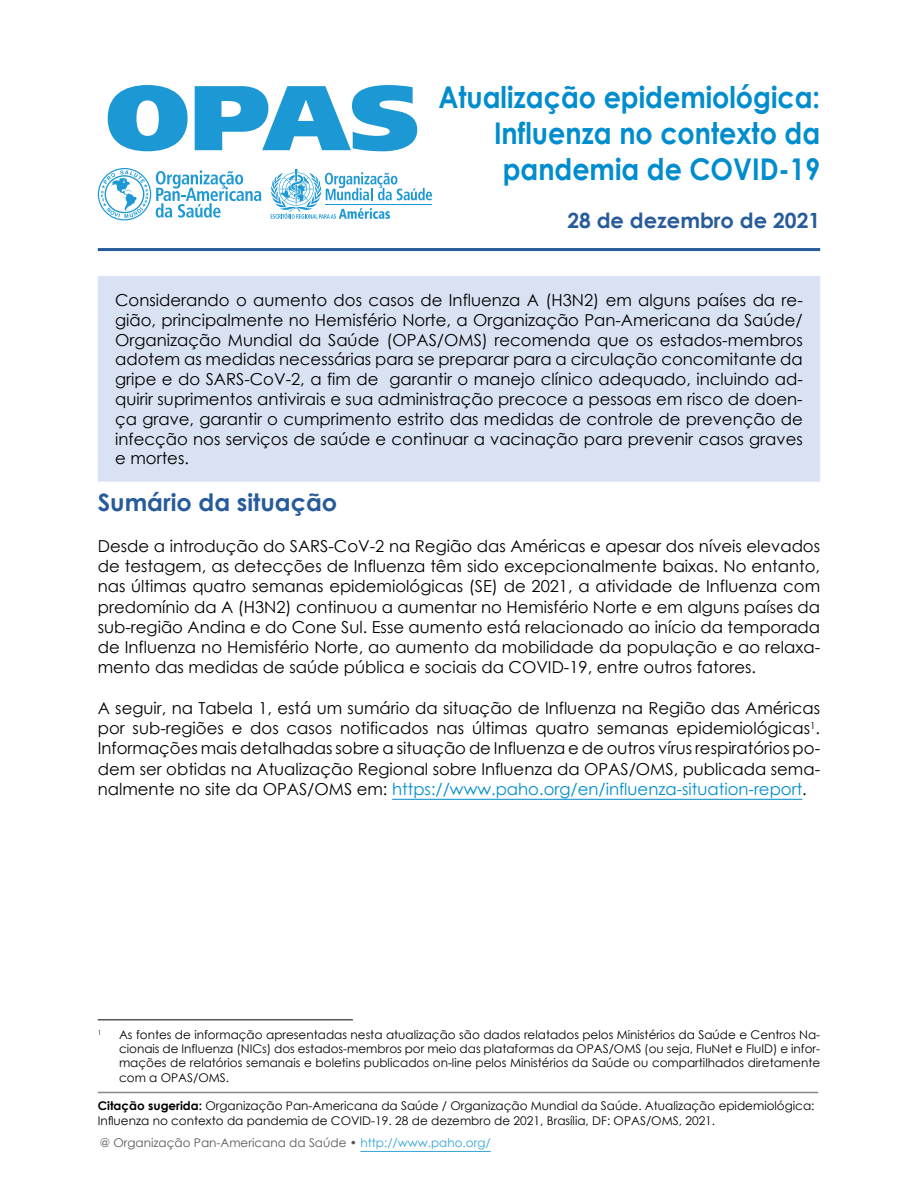
<style>
.page{position:relative;width:918px;height:1188px;background:#fff}
.page>*{position:absolute;margin:0;border:0;box-sizing:border-box;transform-origin:0 0}
.t1{font:700 30px/36px "Century Gothic";color:#008dcd;text-align:justify;scale:.9 1}
.t2{font:700 24px "Century Gothic";color:#275b9b}
.t3{font:700 21px "Century Gothic";color:#275b9b}
.t4{font:16.5px/20.2px "Century Gothic";color:#000;text-align:justify}
.t5{font:12px/14.4px "Century Gothic";color:#000}
.t6{font:12px "Century Gothic";color:#575756}
.t7{font:7.05px "Century Gothic";color:#000}
.s1{color:#008dcd}
.s2{font-weight:700}
.s3{color:#33a4d7}
</style>
<div class="page">
<hr style="left:360px;top:1151px;width:131px;height:1px;background:#33a4d7">
<svg style="left:108px;top:85px;width:80px;height:66px"></svg>
<svg style="left:195px;top:85px;width:222px;height:66px"></svg>
<svg style="left:270px;top:169px;width:162px;height:50px"></svg>
<svg style="left:98px;top:168px;width:163px;height:52px"></svg>
<hr style="left:98px;top:248px;width:722px;height:3px;background:#275b9b">
<hr style="left:98px;top:1092px;width:720px;height:1px;background:#878787">
<hr style="left:392px;top:799px;width:410px;height:1px;background:#008dcd">
<div style="left:98px;top:277px;width:722px;height:204px;background:#d9e2f3"></div>
<hr style="left:98px;top:276px;width:722px;height:1px;background:#e1e1ff">
<hr style="left:98px;top:481px;width:722px;height:1px;background:#e1e1ff">
<hr style="left:98px;top:277px;width:1px;height:204px;background:#e1e1ff">
<hr style="left:819px;top:277px;width:1px;height:204px;background:#e1e1ff">
<hr style="left:98px;top:1020px;width:255px;height:1px;background:#000">
<h1 class="t1" style="left:494px;top:77px;width:364px;text-indent:-56px">Atualização epidemiológica:<br>Influenza no contexto da pandemia de COVID-19</h1>
<p class="t3" style="left:567px;top:204px;width:254px">28 de dezembro de 2021</p>
<p class="t4" style="left:115px;top:290px;width:689px;line-height:19.8px">Considerando o aumento dos casos de Influenza A (H3N2) em alguns países da re&shy;gião, principalmente no Hemisfério Norte, a Organização Pan-Americana da Saúde/ Organização Mundial da Saúde (OPAS/OMS) recomenda que os estados-membros adotem as medidas necessárias para se preparar para a circulação concomitante da gripe e do SARS-CoV-2, a fim de garantir o manejo clínico adequado, incluindo ad&shy;quirir suprimentos antivirais e sua administração precoce a pessoas em risco de doen&shy;ça grave, garantir o cumprimento estrito das medidas de controle de prevenção de infecção nos serviços de saúde e continuar a vacinação para prevenir casos graves e mortes.</p>
<h2 class="t2" style="left:98px;top:484px;width:241px">Sumário da situação</h2>
<p class="t4" style="left:98px;top:535px;width:724px">Desde a introdução do SARS-CoV-2 na Região das Américas e apesar dos níveis elevados de testagem, as detecções de Influenza têm sido excepcionalmente baixas. No entanto, nas últimas quatro semanas epidemiológicas (SE) de 2021, a atividade de Influenza com predomínio da A (H3N2) continuou a aumentar no Hemisfério Norte e em alguns países da sub-região Andina e do Cone Sul. Esse aumento está relacionado ao início da temporada de Influenza no Hemisfério Norte, ao aumento da mobilidade da população e ao relaxa&shy;mento das medidas de saúde pública e sociais da COVID-19, entre outros fatores.</p>
<p class="t4" style="left:98px;top:697px;width:724px">A seguir, na Tabela 1, está um sumário da situação de Influenza na Região das Américas por sub-regiões e dos casos notificados nas últimas quatro semanas epidemiológicas<sup>1</sup>.<br>Informações mais detalhadas sobre a situação de Influenza e de outros vírus respiratórios po&shy;dem ser obtidas na Atualização Regional sobre Influenza da OPAS/OMS, publicada sema&shy;nalmente no site da OPAS/OMS em: <span class="s1">https://www.paho.org/en/influenza-situation-report</span>.</p>
<p class="t7" style="left:98px;top:1027px;width:5px">1</p>
<p class="t5" style="left:119px;top:1027px;width:703px;text-align:justify">As fontes de informação apresentadas nesta atualização são dados relatados pelos Ministérios da Saúde e Centros Na&shy;cionais de Influenza (NICs) dos estados-membros por meio das plataformas da OPAS/OMS (ou seja, FluNet e FluID) e infor&shy;mações de relatórios semanais e boletins publicados on-line pelos Ministérios da Saúde ou compartilhados diretamente com a OPAS/OMS.</p>
<p class="t5" style="left:98px;top:1099px;width:718px"><span class="s2">Citação sugerida:</span> Organização Pan-Americana da Saúde / Organização Mundial da Saúde. Atualização epidemiológica:<br>Influenza no contexto da pandemia de COVID-19. 28 de dezembro de 2021, Brasília, DF: OPAS/OMS, 2021.</p>
<p class="t6" style="left:100px;top:1134px;width:393px">@ Organização Pan-Americana da Saúde • <span class="s3">http://www.paho.org/</span></p>
</div>
